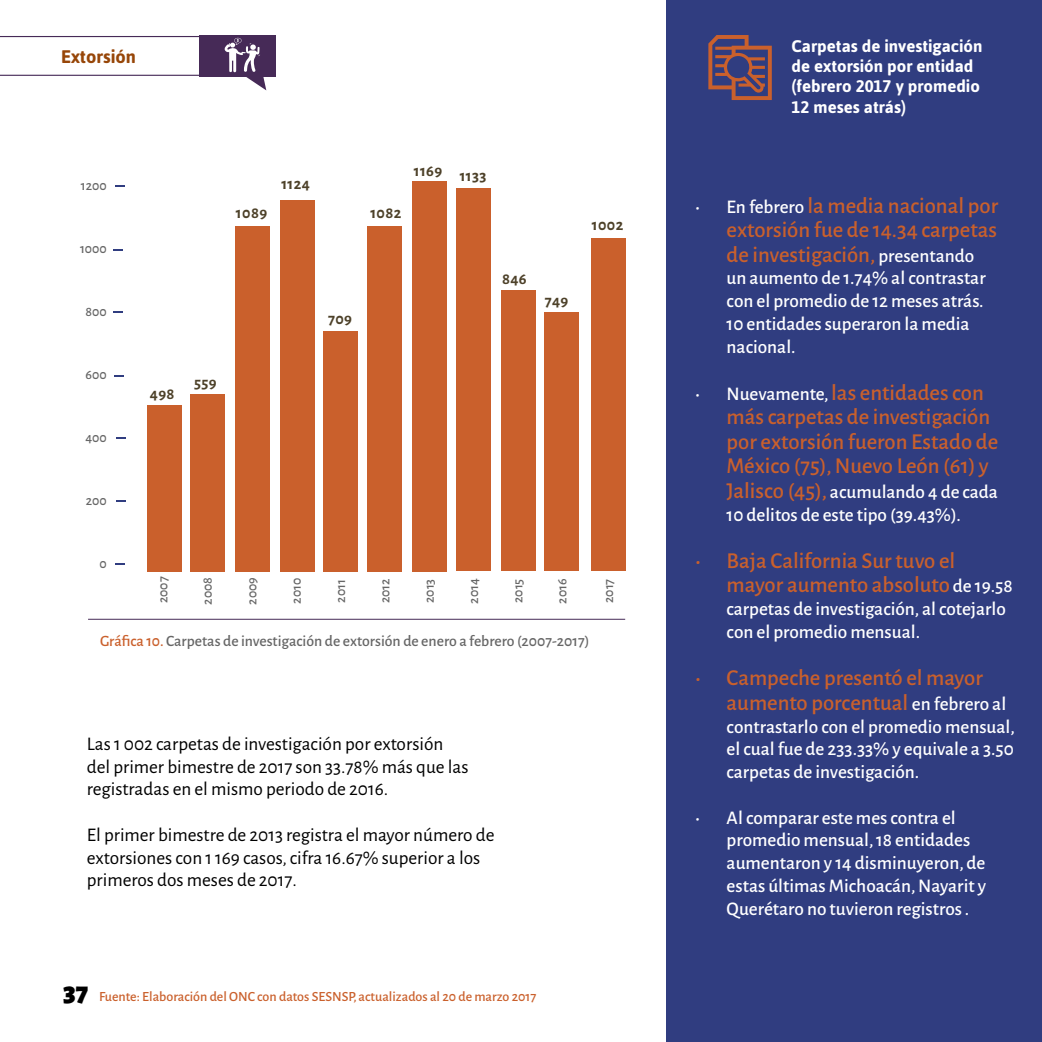
<style>
.page{position:relative;width:1042px;height:1042px;background:#fff}
.page>*{position:absolute;margin:0;border:0;box-sizing:border-box;transform-origin:0 0}
.t1{font:900 28px "Alegreya Sans";color:#000}
.t2{font:500 22.75px/24.5px "Alegreya Sans";color:#ca602c}
.t3{font:500 19.25px/22.8px "Alegreya Sans";color:#fff}
.t4{font:19.25px/22.8px "Alegreya Sans";color:#000}
.t5{font:700 18.2px "Asap";color:#974608}
.t6{font:700 16.8px/20.1px "Asap";color:#fff}
.t7{font:700 16.1px "Alegreya Sans SC";letter-spacing:.025em;color:#4d4129}
.t8{font:500 15.75px "Alegreya Sans";color:#666}
.t9{font:500 14px "Alegreya Sans";color:#ca602c}
.t10{font:500 13.83px "Alegreya Sans";color:#666}
.s1{color:#ca602c}
.s2{font-size:19.25px;color:#fff}
.s3{font-size:22.75px;color:#ca602c}
</style>
<div class="page">
<hr style="left:0;top:75px;width:199px;height:1px;background:#462a57">
<hr style="left:0;top:36px;width:199px;height:1px;background:#462a57">
<div style="left:199px;top:35px;width:77px;height:41px;background:#462a57"></div>
<div style="left:666px;top:0;width:376px;height:1042px;background:#303d80"></div>
<hr style="left:88px;top:619px;width:537px;height:1px;background:#462a57">
<svg style="left:114px;top:375px;width:10px;height:2px"></svg>
<svg style="left:115px;top:185px;width:9px;height:2px"></svg>
<div style="left:147px;top:405px;width:34px;height:167px;background:#ca602c"></div>
<div style="left:191px;top:394px;width:34px;height:178px;background:#ca602c"></div>
<div style="left:235px;top:227px;width:34px;height:345px;background:#ca602c"></div>
<div style="left:280px;top:200px;width:34px;height:372px;background:#ca602c"></div>
<div style="left:324px;top:331px;width:34px;height:241px;background:#ca602c"></div>
<div style="left:368px;top:227px;width:34px;height:345px;background:#ca602c"></div>
<div style="left:412px;top:181px;width:34px;height:391px;background:#ca602c"></div>
<div style="left:457px;top:188px;width:34px;height:383px;background:#ca602c"></div>
<div style="left:501px;top:290px;width:34px;height:281px;background:#ca602c"></div>
<div style="left:544px;top:312px;width:34px;height:259px;background:#ca602c"></div>
<div style="left:591px;top:238px;width:34px;height:333px;background:#ca602c"></div>
<svg style="left:224px;top:38px;width:42px;height:52px"></svg>
<svg style="left:708px;top:35px;width:64px;height:65px"></svg>
<p class="t5" style="left:61px;top:44px;width:76px">Extorsión</p>
<p class="t10" style="left:81px;top:175px;width:27px">1200</p>
<p class="t10" style="left:80px;top:238px;width:28px">1000</p>
<p class="t10" style="left:85px;top:301px;width:23px">800</p>
<p class="t10" style="left:86px;top:364px;width:23px">600</p>
<p class="t10" style="left:85px;top:427px;width:23px">400</p>
<p class="t10" style="left:86px;top:490px;width:22px">200</p>
<p class="t10" style="left:99px;top:553px;width:9px">0</p>
<p class="t7" style="left:236px;top:201px;width:33px">1089</p>
<p class="t7" style="left:281px;top:172px;width:30px">1124</p>
<p class="t7" style="left:370px;top:201px;width:33px">1082</p>
<p class="t7" style="left:414px;top:159px;width:30px">1169</p>
<p class="t7" style="left:460px;top:164px;width:28px">1133</p>
<p class="t7" style="left:150px;top:382px;width:26px">498</p>
<p class="t7" style="left:194px;top:371px;width:24px">559</p>
<p class="t7" style="left:328px;top:307px;width:26px">709</p>
<p class="t7" style="left:502px;top:267px;width:26px">846</p>
<p class="t7" style="left:545px;top:289px;width:25px">749</p>
<p class="t7" style="left:592px;top:213px;width:33px">1002</p>
<p class="t10" style="left:153px;top:603px;width:28px;rotate:-90deg">2007</p>
<p class="t10" style="left:198px;top:605px;width:29px;rotate:-90deg">2008</p>
<p class="t10" style="left:242px;top:605px;width:29px;rotate:-90deg">2009</p>
<p class="t10" style="left:286px;top:604px;width:27px;rotate:-90deg">2010</p>
<p class="t10" style="left:331px;top:602px;width:25px;rotate:-90deg">2011</p>
<p class="t10" style="left:375px;top:603px;width:26px;rotate:-90deg">2012</p>
<p class="t10" style="left:420px;top:603px;width:26px;rotate:-90deg">2013</p>
<p class="t10" style="left:464px;top:603px;width:27px;rotate:-90deg">2014</p>
<p class="t10" style="left:508px;top:603px;width:26px;rotate:-90deg">2015</p>
<p class="t10" style="left:552px;top:603px;width:27px;rotate:-90deg">2016</p>
<p class="t10" style="left:599px;top:603px;width:26px;rotate:-90deg">2017</p>
<p class="t8" style="left:100px;top:630px;width:491px"><span class="s1">Gráfica 10.</span> Carpetas de investigación de extorsión de enero a febrero (2007-2017)</p>
<p class="t4" style="left:87px;top:731px;width:383px">Las 1 002 carpetas de investigación por extorsión del primer bimestre de 2017 son 33.78% más que las registradas en el mismo periodo de 2016.</p>
<p class="t4" style="left:87px;top:822px;width:409px">El primer bimestre de 2013 registra el mayor número de extorsiones con 1 169 casos, cifra 16.67% superior a los primeros dos meses de 2017.</p>
<h1 class="t1" style="left:63px;top:970px;width:27px">37</h1>
<p class="t9" style="left:99px;top:987px;width:439px">Fuente: Elaboración del ONC con datos SESNSP, actualizados al 20 de marzo 2017</p>
<p class="t6" style="left:791px;top:36px;width:192px">Carpetas de investigación de extorsión por entidad (febrero 2017 y promedio<br>12 meses atrás)</p>
<p class="t2" style="left:726px;top:192px;width:273px;text-align:justify;text-indent:-32px"><span class="s2">• En febrero</span> la media nacional por extorsión fue de 14.34 carpetas de investigación, <span class="s2">presentando</span></p>
<p class="t3" style="left:726px;top:266px;width:261px">un aumento de 1.74% al contrastar con el promedio de 12 meses atrás.<br>10 entidades superaron la media nacional.</p>
<p class="t2" style="left:726px;top:379px;width:273px;text-indent:-32px"><span class="s2">• Nuevamente,</span> las entidades con más carpetas de investigación por extorsión fueron Estado de<br>México (75), Nuevo León (61) y</p>
<p class="t3" style="left:726px;top:479px;width:273px"><span class="s3">Jalisco (45),</span> acumulando 4 de cada<br>10 delitos de este tipo (39.43%).</p>
<p class="t2" style="left:726px;top:547px;width:287px;text-indent:-32px">• Baja California Sur tuvo el mayor aumento absoluto <span class="s2">de 19.58</span></p>
<p class="t3" style="left:726px;top:596px;width:281px">carpetas de investigación, al cotejarlo con el promedio mensual.</p>
<p class="t2" style="left:726px;top:664px;width:281px;text-indent:-32px">• Campeche presentó el mayor aumento porcentual <span class="s2">en febrero al</span></p>
<p class="t3" style="left:726px;top:714px;width:290px;text-align:justify">contrastarlo con el promedio mensual, el cual fue de 233.33% y equivale a 3.50 carpetas de investigación.</p>
<p class="t3" style="left:726px;top:805px;width:261px;text-indent:-31px">• Al comparar este mes contra el promedio mensual, 18 entidades aumentaron y 14 disminuyeron, de estas últimas Michoacán, Nayarit y Querétaro no tuvieron registros .</p>
</div>
